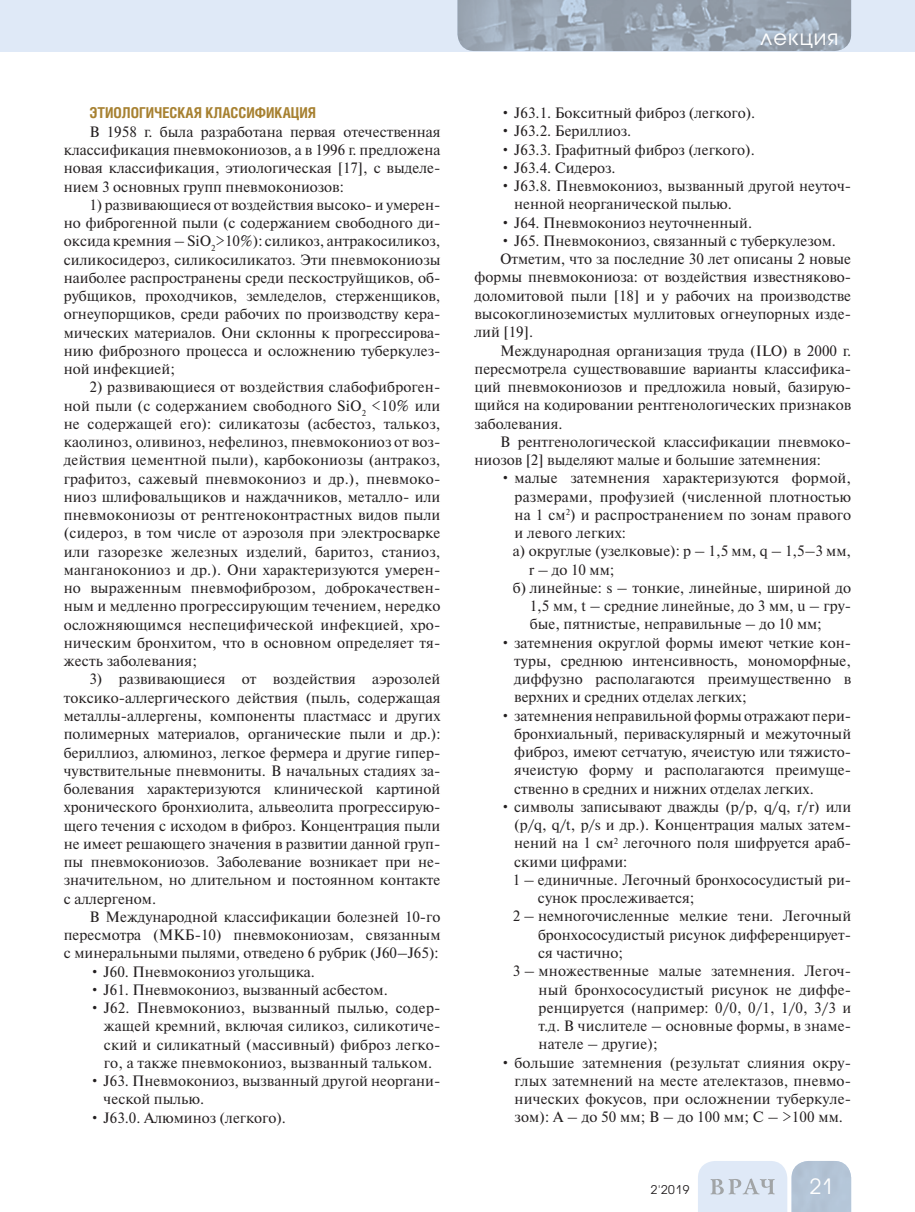
<style>
.page{position:relative;width:915px;height:1212px;background:#fff}
.page>*{position:absolute;margin:0;border:0;box-sizing:border-box;transform-origin:0 0}
.t1{font:21px "Avant Garde Gothic C";letter-spacing:.05em;color:#fff}
.t2{font:15px/18.3px "Newton C";color:#231f20;text-align:justify}
.t3{font:700 15px "Helios Cond";color:#a78131}
.t4{font:12px "Avant Garde Gothic C";color:#231f20}
</style>
<div class="page">
<div style="left:0;top:0;width:914px;height:51px;background:#dfe9f7"></div>
<img style="left:457px;top:0;width:393px;height:51px">
<svg style="left:698px;top:1161px;width:152px;height:51px;background:#cdd9e7"></svg>
<p class="t3" style="left:89px;top:107px;width:228px">ЭТИОЛОГИЧЕСКАЯ КЛАССИФИКАЦИЯ</p>
<p class="t2" style="left:64px;top:124px;width:378px;text-indent:26px">В 1958 г. была разработана первая отечественная классификация пневмокониозов, а в 1996 г. предложена новая классификация, этиологическая [17], с выделе&shy;нием 3 основных групп пневмокониозов:</p>
<p class="t2" style="left:64px;top:197px;width:378px;text-indent:26px">1) развивающиеся от воздействия высоко- и умерен&shy;но фиброгенной пыли (с содержанием свободного ди&shy;оксида кремния – SiO<sub>2</sub>&gt;10%): силикоз, антракосиликоз, силикосидероз, силикосиликатоз. Эти пневмокониозы наиболее распространены среди пескоструйщиков, об&shy;рубщиков, проходчиков, земледелов, стерженщиков, огнеупорщиков, среди рабочих по производству кера&shy;мических материалов. Они склонны к прогрессирова&shy;нию фиброзного процесса и осложнению туберкулез&shy;ной инфекцией;</p>
<p class="t2" style="left:64px;top:380px;width:378px;text-indent:26px">2) развивающиеся от воздействия слабофиброген&shy;ной пыли (с содержанием свободного SiO<sub>2</sub> &lt;10% или не содержащей его): силикатозы (асбестоз, талькоз, каолиноз, оливиноз, нефелиноз, пневмокониоз от воз&shy;действия цементной пыли), карбокониозы (антракоз, графитоз, сажевый пневмокониоз и др.), пневмоко&shy;ниоз шлифовальщиков и наждачников, металло- или пневмокониозы от рентгеноконтрастных видов пыли (сидероз, в том числе от аэрозоля при электросварке или газорезке железных изделий, баритоз, станиоз, манганокониоз и др.). Они характеризуются умерен&shy;но выраженным пневмофиброзом, доброкачествен&shy;ным и медленно прогрессирующим течением, нередко осложняющимся неспецифической инфекцией, хро&shy;ническим бронхитом, что в основном определяет тя&shy;жесть заболевания;</p>
<p class="t2" style="left:64px;top:672px;width:378px;text-indent:26px">3) развивающиеся от воздействия аэрозолей токсико-аллергического действия (пыль, содержащая металлы-аллергены, компоненты пластмасс и других полимерных материалов, органические пыли и др.): бериллиоз, алюминоз, легкое фермера и другие гипер&shy;чувствительные пневмониты. В начальных стадиях за&shy;болевания характеризуются клинической картиной хронического бронхиолита, альвеолита прогрессирую&shy;щего течения с исходом в фиброз. Концентрация пыли не имеет решающего значения в развитии данной груп&shy;пы пневмокониозов. Заболевание возникает при не&shy;значительном, но длительном и постоянном контакте с аллергеном.</p>
<p class="t2" style="left:64px;top:909px;width:378px;text-indent:26px">В Международной классификации болезней 10-го пересмотра (МКБ-10) пневмокониозам, связанным с минеральными пылями, отведено 6 рубрик (J60–J65):</p>
<p class="t2" style="left:89px;top:964px;width:227px">• J60. Пневмокониоз угольщика.</p>
<p class="t2" style="left:89px;top:982px;width:300px">• J61. Пневмокониоз, вызванный асбестом.</p>
<p class="t2" style="left:104px;top:1000px;width:338px;text-indent:-15px">• J62. Пневмокониоз, вызванный пылью, содер&shy;жащей кремний, включая силикоз, силикотиче&shy;ский и силикатный (массивный) фиброз легко&shy;го, а также пневмокониоз, вызванный тальком.</p>
<p class="t2" style="left:103px;top:1073px;width:338px;text-indent:-14px">• J63. Пневмокониоз, вызванный другой неоргани&shy;ческой пылью.</p>
<p class="t2" style="left:89px;top:1110px;width:198px">• J63.0. Алюминоз (легкого).</p>
<h1 class="t1" style="left:760px;top:27px;width:79px">лекция</h1>
<p class="t2" style="left:500px;top:105px;width:257px">• J63.1. Бокситный фиброз (легкого).</p>
<p class="t2" style="left:500px;top:124px;width:133px">• J63.2. Бериллиоз.</p>
<p class="t2" style="left:500px;top:142px;width:256px">• J63.3. Графитный фиброз (легкого).</p>
<p class="t2" style="left:500px;top:160px;width:117px">• J63.4. Сидероз.</p>
<p class="t2" style="left:514px;top:178px;width:338px;text-indent:-14px">• J63.8. Пневмокониоз, вызванный другой неуточ&shy;ненной неорганической пылью.</p>
<p class="t2" style="left:500px;top:215px;width:253px">• J64. Пневмокониоз неуточненный.</p>
<p class="t2" style="left:500px;top:233px;width:337px">• J65. Пневмокониоз, связанный с туберкулезом.</p>
<p class="t2" style="left:500px;top:251px;width:352px">Отметим, что за последние 30 лет описаны 2 новые</p>
<p class="t2" style="left:474px;top:270px;width:378px">формы пневмокониоза: от воздействия известняково-</p>
<p class="t2" style="left:474px;top:288px;width:378px">доломитовой пыли [18] и у рабочих на производстве</p>
<p class="t2" style="left:474px;top:306px;width:378px">высокоглиноземистых муллитовых огнеупорных изде-</p>
<p class="t2" style="left:474px;top:324px;width:60px">лий [19].</p>
<p class="t2" style="left:500px;top:343px;width:352px">Международная организация труда (ILO) в 2000 г.</p>
<p class="t2" style="left:474px;top:361px;width:378px">пересмотрела существовавшие варианты классифика-</p>
<p class="t2" style="left:474px;top:379px;width:378px">ций пневмокониозов и предложила новый, базирую-</p>
<p class="t2" style="left:474px;top:397px;width:378px">щийся на кодировании рентгенологических признаков</p>
<p class="t2" style="left:474px;top:416px;width:90px">заболевания.</p>
<p class="t2" style="left:500px;top:434px;width:352px">В рентгенологической классификации пневмоко-</p>
<p class="t2" style="left:474px;top:452px;width:348px">ниозов [2] выделяют малые и большие затемнения:</p>
<p class="t2" style="left:500px;top:470px;width:352px">• малые затемнения характеризуются формой,</p>
<p class="t2" style="left:514px;top:489px;width:338px">размерами, профузией (численной плотностью</p>
<p class="t2" style="left:514px;top:507px;width:338px">на 1 см<sup>2</sup>) и распространением по зонам правого</p>
<p class="t2" style="left:514px;top:525px;width:113px">и левого легких:</p>
<p class="t2" style="left:512px;top:544px;width:340px">а) округлые (узелковые): p – 1,5 мм, q – 1,5–3 мм,</p>
<p class="t2" style="left:528px;top:562px;width:87px">r – до 10 мм;</p>
<p class="t2" style="left:512px;top:580px;width:340px">б) линейные: s – тонкие, линейные, шириной до</p>
<p class="t2" style="left:529px;top:598px;width:323px">1,5 мм, t – средние линейные, до 3 мм, u – гру-</p>
<p class="t2" style="left:529px;top:617px;width:293px">бые, пятнистые, неправильные – до 10 мм;</p>
<p class="t2" style="left:514px;top:635px;width:338px;text-indent:-14px">• затемнения округлой формы имеют четкие кон&shy;туры, среднюю интенсивность, мономорфные, диффузно располагаются преимущественно в верхних и средних отделах легких;</p>
<p class="t2" style="left:514px;top:708px;width:338px;text-indent:-14px">• затемнения неправильной формы отражают пери&shy;бронхиальный, периваскулярный и межуточный фиброз, имеют сетчатую, ячеистую или тяжисто&shy;ячеистую форму и располагаются преимуще&shy;ственно в средних и нижних отделах легких.</p>
<p class="t2" style="left:500px;top:799px;width:352px">• символы записывают дважды (p/p, q/q, r/r) или</p>
<p class="t2" style="left:514px;top:817px;width:338px">(p/q, q/t, p/s и др.). Концентрация малых затем-</p>
<p class="t2" style="left:514px;top:836px;width:338px">нений на 1 см<sup>2</sup> легочного поля шифруется араб-</p>
<p class="t2" style="left:514px;top:854px;width:114px">скими цифрами:</p>
<p class="t2" style="left:512px;top:872px;width:340px">1 – единичные. Легочный бронхососудистый ри-</p>
<p class="t2" style="left:537px;top:890px;width:158px">сунок прослеживается;</p>
<p class="t2" style="left:512px;top:909px;width:340px">2 – немногочисленные мелкие тени. Легочный</p>
<p class="t2" style="left:538px;top:927px;width:314px">бронхососудистый рисунок дифференцирует-</p>
<p class="t2" style="left:538px;top:945px;width:87px">ся частично;</p>
<p class="t2" style="left:512px;top:963px;width:340px">3 – множественные малые затемнения. Легоч-</p>
<p class="t2" style="left:538px;top:982px;width:314px">ный бронхососудистый рисунок не диффе-</p>
<p class="t2" style="left:538px;top:1000px;width:314px">ренцируется (например: 0/0, 0/1, 1/0, 3/3 и</p>
<p class="t2" style="left:538px;top:1018px;width:314px">т.д. В числителе – основные формы, в знаме-</p>
<p class="t2" style="left:538px;top:1036px;width:121px">нателе – другие);</p>
<p class="t2" style="left:514px;top:1055px;width:338px;text-indent:-15px">• большие затемнения (результат слияния окру&shy;глых затемнений на месте ателектазов, пневмо&shy;нических фокусов, при осложнении туберкуле&shy;зом): А – до 50 мм; В – до 100 мм; С – &gt;100 мм.</p>
<p class="t4" style="left:650px;top:1184px;width:40px">2'2019</p>
<h1 class="t1" style="left:809px;top:1177px;width:25px">21</h1>
</div>
